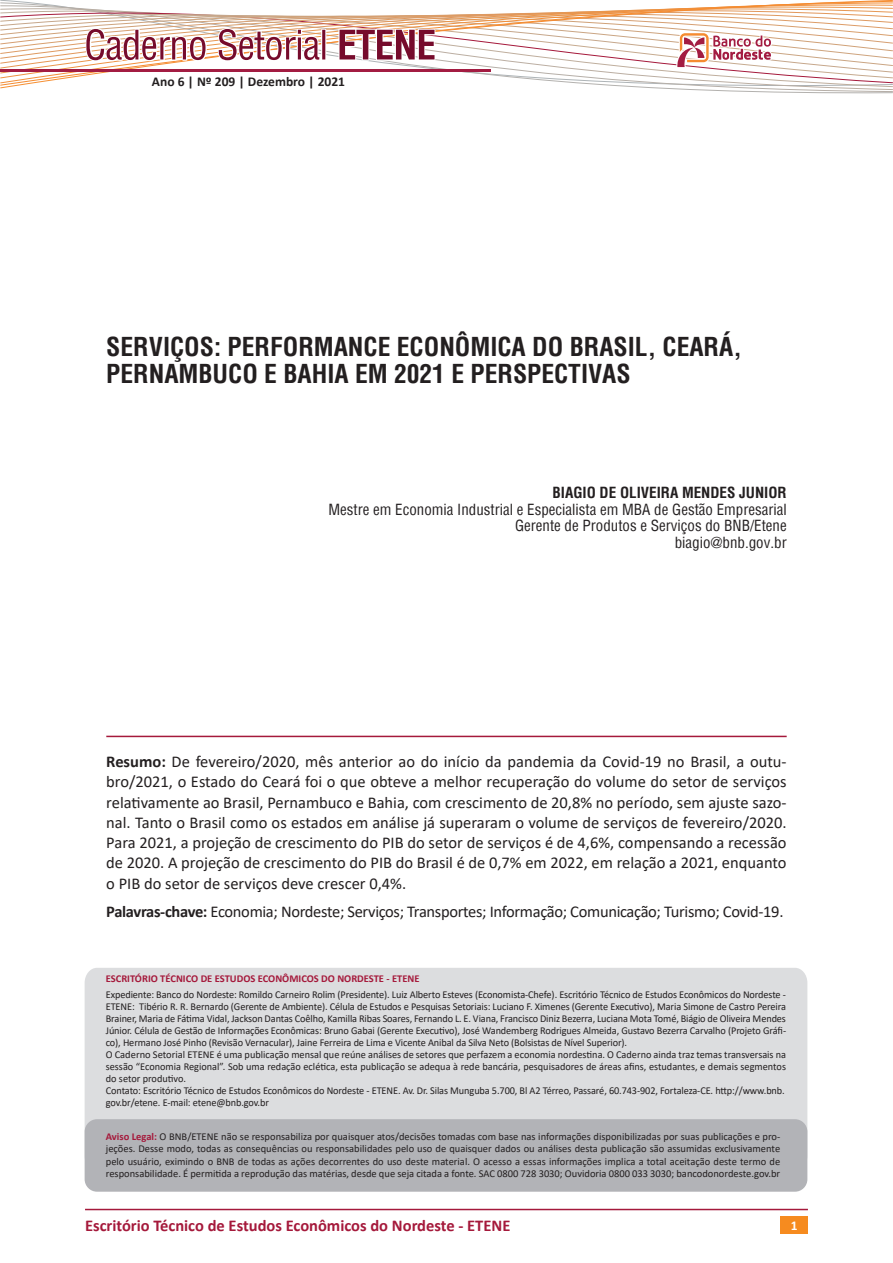
<style>
.page{position:relative;width:893px;height:1263px;background:#fff}
.page>*{position:absolute;margin:0;border:0;box-sizing:border-box;transform-origin:0 0}
.CS_Titulo_1_Artigo{font:700 condensed 25.5px/27px "Helvetica";color:#231f20}
.CS_Corpo_normal{font:16.5px/20.2px "Calibri";letter-spacing:-.02em;color:#231f20;text-align:justify}
.t1{font:700 16.5px "Calibri";color:#a5193b}
.CS_Autor_informac{font:condensed 15px "Helvetica";color:#231f20}
.CS_Autor{font:700 condensed 15px "Helvetica";color:#231f20}
.t2{font:700 13.5px "Calibri";color:#231f20}
.t3{font:700 13.5px "Calibri";color:#fff}
.t4{font:10.5px/12px "Calibri";letter-spacing:-.01em;color:#231f20;text-align:justify}
.t5{font:700 10.5px "Calibri";color:#a5193b}
.s1{font-weight:700}
.s2{font-weight:700;color:#a5193b}
</style>
<div class="page">
<div style="left:781px;top:1216px;width:27px;height:17px;background:#f68b1f"></div>
<hr style="left:85px;top:1209px;width:723px;height:1px;background:#a5193b">
<svg style="left:0;top:0;width:893px;height:94px"></svg>
<hr style="left:0;top:70px;width:490px;height:2px;background:#a31c42">
<hr style="left:106px;top:736px;width:681px;height:1px;background:#a5193b">
<div style="left:85px;top:968px;width:722px;height:160px;background:#dcdddf"></div>
<div style="left:85px;top:1119px;width:722px;height:73px;background:#b2b3b7;border-radius:12px"></div>
<p class="t2" style="left:152px;top:72px;width:195px">Ano 6 | Nº 209 | Dezembro | 2021</p>
<p class="CS_Titulo_1_Artigo" style="left:106px;top:333px;width:637px">SERVIÇOS: PERFORMANCE ECONÔMICA DO BRASIL, CEARÁ,<br>PERNAMBUCO E BAHIA EM 2021 E PERSPECTIVAS</p>
<p class="CS_Autor" style="left:552px;top:483px;width:236px">BIAGIO DE OLIVEIRA MENDES JUNIOR</p>
<p class="CS_Autor_informac" style="left:328px;top:499px;width:460px">Mestre em Economia Industrial e Especialista em MBA de Gestão Empresarial</p>
<p class="CS_Autor_informac" style="left:515px;top:516px;width:273px">Gerente de Produtos e Serviços do BNB/Etene</p>
<p class="CS_Autor_informac" style="left:675px;top:532px;width:113px">biagio@bnb.gov.br</p>
<p class="CS_Corpo_normal" style="left:106px;top:751px;width:682px"><span class="s1">Resumo:</span> De fevereiro/2020, mês anterior ao do início da pandemia da Covid-19 no Brasil, a outu&shy;bro/2021, o Estado do Ceará foi o que obteve a melhor recuperação do volume do setor de serviços relativamente ao Brasil, Pernambuco e Bahia, com crescimento de 20,8% no período, sem ajuste sazo&shy;nal. Tanto o Brasil como os estados em análise já superaram o volume de serviços de fevereiro/2020.<br>Para 2021, a projeção de crescimento do PIB do setor de serviços é de 4,6%, compensando a recessão de 2020. A projeção de crescimento do PIB do Brasil é de 0,7% em 2022, em relação a 2021, enquanto o PIB do setor de serviços deve crescer 0,4%.</p>
<p class="CS_Corpo_normal" style="left:106px;top:901px;width:679px"><span class="s1">Palavras-chave:</span> Economia; Nordeste; Serviços; Transportes; Informação; Comunicação; Turismo; Covid-19.</p>
<p class="t5" style="left:106px;top:971px;width:315px">ESCRITÓRIO TÉCNICO DE ESTUDOS ECONÔMICOS DO NORDESTE - ETENE</p>
<p class="t4" style="left:106px;top:988px;width:682px">Expediente: Banco do Nordeste: Romildo Carneiro Rolim (Presidente). Luiz Alberto Esteves (Economista-Chefe). Escritório Técnico de Estudos Econômicos do Nordeste - ETENE: Tibério R. R. Bernardo (Gerente de Ambiente). Célula de Estudos e Pesquisas Setoriais: Luciano F. Ximenes (Gerente Executivo), Maria Simone de Castro Pereira Brainer, Maria de Fátima Vidal, Jackson Dantas Coêlho, Kamilla Ribas Soares, Fernando L. E. Viana, Francisco Diniz Bezerra, Luciana Mota Tomé, Biágio de Oliveira Mendes Júnior. Célula de Gestão de Informações Econômicas: Bruno Gabai (Gerente Executivo), José Wandemberg Rodrigues Almeida, Gustavo Bezerra Carvalho (Projeto Gráfi&shy;co), Hermano José Pinho (Revisão Vernacular), Jaine Ferreira de Lima e Vicente Anibal da Silva Neto (Bolsistas de Nível Superior).</p>
<p class="t4" style="left:106px;top:1048px;width:682px">O Caderno Setorial ETENE é uma publicação mensal que reúne análises de setores que perfazem a economia nordestina. O Caderno ainda traz temas transversais na sessão “Economia Regional”. Sob uma redação eclética, esta publicação se adequa à rede bancária, pesquisadores de áreas afins, estudantes, e demais segmentos do setor produtivo.</p>
<p class="t4" style="left:106px;top:1084px;width:680px">Contato: Escritório Técnico de Estudos Econômicos do Nordeste - ETENE. Av. Dr. Silas Munguba 5.700, Bl A2 Térreo, Passaré, 60.743-902, Fortaleza-CE. http://www.bnb. gov.br/etene. E-mail: etene@bnb.gov.br</p>
<p class="t4" style="left:106px;top:1129px;width:676px;line-height:12.6px"><span class="s2">Aviso Legal:</span> O BNB/ETENE não se responsabiliza por quaisquer atos/decisões tomadas com base nas informações disponibilizadas por suas publicações e pro&shy;jeções. Desse modo, todas as consequências ou responsabilidades pelo uso de quaisquer dados ou análises desta publicação são assumidas exclusivamente pelo usuário, eximindo o BNB de todas as ações decorrentes do uso deste material. O acesso a essas informações implica a total aceitação deste termo de responsabilidade. É permitida a reprodução das matérias, desde que seja citada a fonte. SAC 0800 728 3030; Ouvidoria 0800 033 3030; bancodonordeste.gov.br</p>
<h2 class="t1" style="left:85px;top:1213px;width:427px">Escritório Técnico de Estudos Econômicos do Nordeste - ETENE</h2>
<p class="t3" style="left:791px;top:1216px;width:8px">1</p>
</div>
